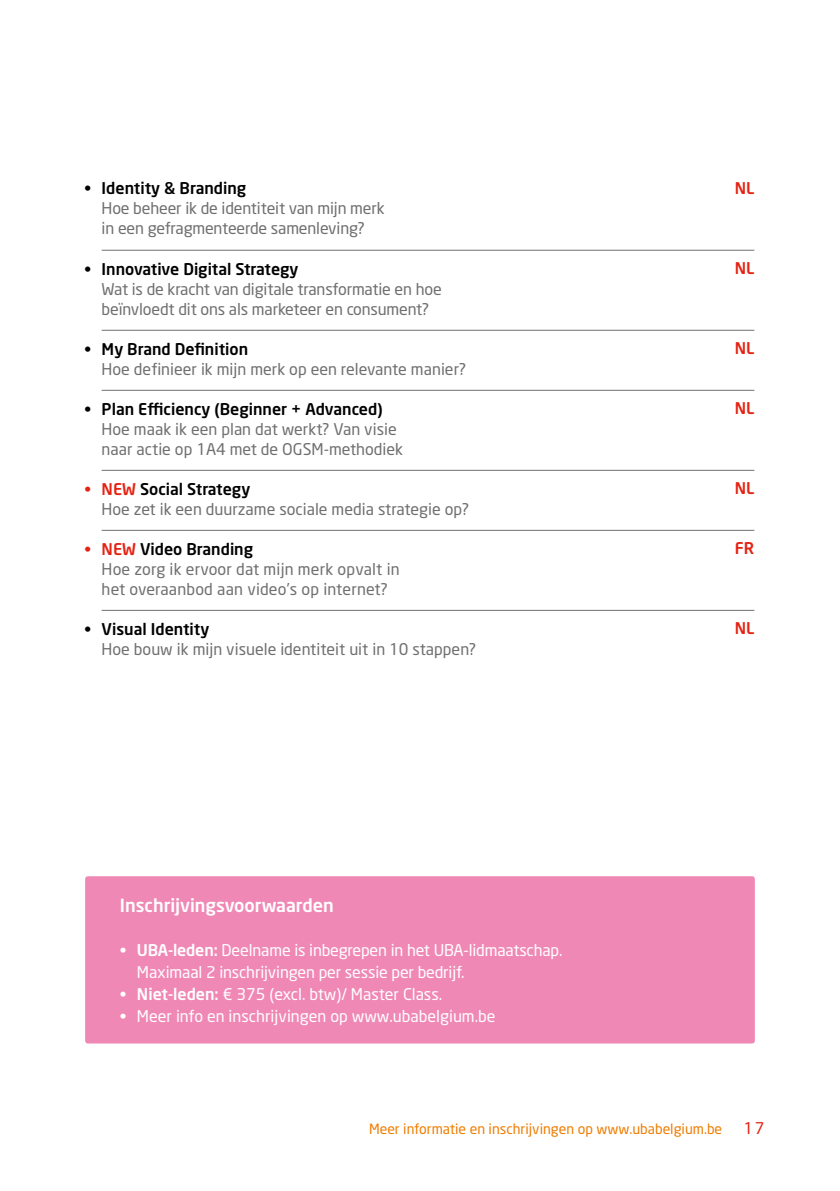
<style>
.page{position:relative;width:840px;height:1191px;background:#fff}
.page>*{position:absolute;margin:0;border:0;box-sizing:border-box;transform-origin:0 0}
.t1{font:500 18px "Neo Sans W1 G";color:#fff}
.t2{font:16px/20px "Neo Sans";color:#706f6f}
.t3{font:16px/22px "Neo Sans";letter-spacing:-.01em;color:#fff}
.t4{font:500 16px "Neo Sans W1 G";color:#000}
.t5{font:500 16px "Neo Sans W1 G";color:#e42313}
.t6{font:16px "Neo Sans";color:#e42313}
.t7{font:14px "Neo Sans";color:#ef7d00}
.s1{font-family:"Neo Sans";font-weight:400;color:#e42313}
.s2{color:#e42313}
.s3{font-family:"Neo Sans W1 G";font-weight:500}
</style>
<div class="page">
<div style="left:85px;top:876px;width:669px;height:167px;background:#f088b6;border-radius:3px"></div>
<hr style="left:102px;top:250px;width:652px;height:1px;background:#706f6f">
<hr style="left:102px;top:330px;width:652px;height:1px;background:#706f6f">
<hr style="left:102px;top:390px;width:652px;height:1px;background:#706f6f">
<hr style="left:102px;top:470px;width:652px;height:1px;background:#706f6f">
<hr style="left:102px;top:530px;width:652px;height:1px;background:#706f6f">
<hr style="left:102px;top:610px;width:652px;height:1px;background:#706f6f">
<p class="t4" style="left:85px;top:178px;width:163px">• Identity &amp; Branding</p>
<p class="t2" style="left:102px;top:198px;width:284px">Hoe beheer ik de identiteit van mijn merk in een gefragmenteerde samenleving?</p>
<p class="t4" style="left:85px;top:258px;width:215px">• Innovative Digital Strategy</p>
<p class="t2" style="left:102px;top:278px;width:341px">Wat is de kracht van digitale transformatie en hoe beïnvloedt dit ons als marketeer en consument?</p>
<p class="t4" style="left:85px;top:338px;width:165px">• My Brand Definition</p>
<p class="t2" style="left:102px;top:358px;width:366px">Hoe definieer ik mijn merk op een relevante manier?</p>
<p class="t4" style="left:85px;top:398px;width:299px">• Plan Efficiency (Beginner + Advanced)</p>
<p class="t2" style="left:102px;top:418px;width:303px">Hoe maak ik een plan dat werkt? Van visie naar actie op 1A4 met de OGSM-methodiek</p>
<p class="t4" style="left:85px;top:478px;width:167px"><span class="s1">•</span> <span class="s2">NEW</span> Social Strategy</p>
<p class="t2" style="left:102px;top:498px;width:369px">Hoe zet ik een duurzame sociale media strategie op?</p>
<p class="t4" style="left:85px;top:538px;width:170px"><span class="s1">•</span> <span class="s2">NEW</span> Video Branding</p>
<p class="t2" style="left:102px;top:558px;width:299px">Hoe zorg ik ervoor dat mijn merk opvalt in het overaanbod aan video’s op internet?</p>
<p class="t4" style="left:85px;top:618px;width:126px">• Visual Identity</p>
<p class="t2" style="left:102px;top:638px;width:376px">Hoe bouw ik mijn visuele identiteit uit in 10 stappen?</p>
<p class="t1" style="left:120px;top:893px;width:215px">Inschrijvingsvoorwaarden</p>
<p class="t3" style="left:137px;top:938px;width:427px;text-indent:-17px">• <span class="s3">UBA-leden:</span> Deelname is inbegrepen in het UBA-lidmaatschap.<br>Maximaal 2 inschrijvingen per sessie per bedrijf.</p>
<p class="t3" style="left:120px;top:982px;width:324px">• <span class="s3">Niet-leden:</span> € 375 (excl. btw)/ Master Class.</p>
<p class="t3" style="left:120px;top:1004px;width:377px">• Meer info en inschrijvingen op www.ubabelgium.be</p>
<p class="t5" style="left:734px;top:178px;width:21px">NL</p>
<p class="t5" style="left:734px;top:258px;width:21px">NL</p>
<p class="t5" style="left:734px;top:338px;width:21px">NL</p>
<p class="t5" style="left:734px;top:398px;width:21px">NL</p>
<p class="t5" style="left:734px;top:478px;width:21px">NL</p>
<p class="t5" style="left:734px;top:538px;width:21px">FR</p>
<p class="t5" style="left:734px;top:618px;width:21px">NL</p>
<p class="t7" style="left:369px;top:1120px;width:354px">Meer informatie en inschrijvingen op www.ubabelgium.be</p>
<p class="t6" style="left:743px;top:1118px;width:22px">17</p>
</div>
